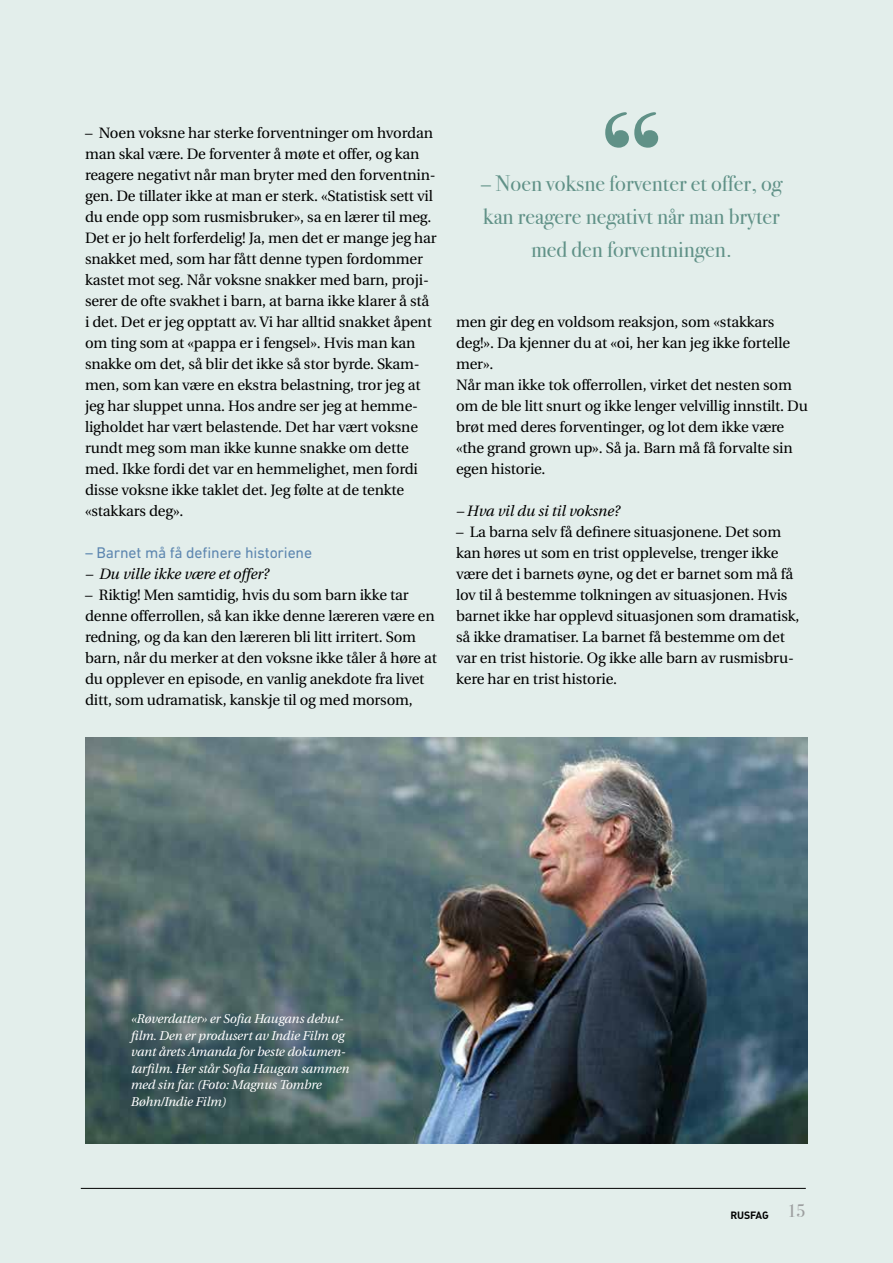
<style>
.page{position:relative;width:893px;height:1263px;background:#e3eeeb}
.page>*{position:absolute;margin:0;border:0;box-sizing:border-box;transform-origin:0 0}
.t1{font:159px "Bodoni Svty Two ITCTT Book";color:#609187}
.t2{font:22.5px/33px "Bodoni Svty Two ITCTT Book";color:#609187;text-align:center}
.t3{font:15.75px "DIN Next LT Pro";letter-spacing:-.01em;color:#5e87b0}
.t4{font:15px/21px "Utopia";letter-spacing:-.01em;color:#000}
.t5{font:italic 15px "Utopia";letter-spacing:-.01em;color:#000}
.t6{font:italic 12.75px/16.5px "Utopia";letter-spacing:-.01em;color:#fff}
.t7{font:10.5px "DIN Bold Alternate";letter-spacing:-.01em;color:#000}
</style>
<div class="page">
<img style="left:85px;top:737px;width:723px;height:407px">
<hr style="left:81px;top:1188px;width:725px;height:1px;background:#000">
<p class="t4" style="left:85px;top:123px;width:353px">– Noen voksne har sterke forventninger om hvordan man skal være. De forventer å møte et offer, og kan reagere negativt når man bryter med den forventnin&shy;gen. De tillater ikke at man er sterk. «Statistisk sett vil du ende opp som rusmisbruker», sa en lærer til meg.<br>Det er jo helt forferdelig! Ja, men det er mange jeg har snakket med, som har fått denne typen fordommer kastet mot seg. Når voksne snakker med barn, proji&shy;serer de ofte svakhet i barn, at barna ikke klarer å stå i det. Det er jeg opptatt av. Vi har alltid snakket åpent om ting som at «pappa er i fengsel». Hvis man kan snakke om det, så blir det ikke så stor byrde. Skam&shy;men, som kan være en ekstra belastning, tror jeg at jeg har sluppet unna. Hos andre ser jeg at hemme&shy;ligholdet har vært belastende. Det har vært voksne rundt meg som man ikke kunne snakke om dette med. Ikke fordi det var en hemmelighet, men fordi disse voksne ikke taklet det. Jeg følte at de tenkte «stakkars deg».</p>
<p class="t3" style="left:85px;top:544px;width:229px">– Barnet må få definere historiene</p>
<p class="t5" style="left:85px;top:566px;width:185px">– Du ville ikke være et offer?</p>
<p class="t4" style="left:85px;top:585px;width:353px">– Riktig! Men samtidig, hvis du som barn ikke tar denne offerrollen, så kan ikke denne læreren være en redning, og da kan den læreren bli litt irritert. Som barn, når du merker at den voksne ikke tåler å høre at du opplever en episode, en vanlig anekdote fra livet ditt, som udramatisk, kanskje til og med morsom,</p>
<h1 class="t1" style="left:596px;top:41px;width:72px">“</h1>
<h2 class="t2" style="left:481px;top:164px;width:303px">– Noen voksne forventer et offer, og kan reagere negativt når man bryter med den forventningen.</h2>
<p class="t4" style="left:456px;top:312px;width:353px">men gir deg en voldsom reaksjon, som «stakkars deg!». Da kjenner du at «oi, her kan jeg ikke fortelle mer».<br>Når man ikke tok offerrollen, virket det nesten som om de ble litt snurt og ikke lenger velvillig innstilt. Du brøt med deres forventinger, og lot dem ikke være «the grand grown up». Så ja. Barn må få forvalte sin egen historie.</p>
<p class="t5" style="left:456px;top:503px;width:165px">– Hva vil du si til voksne?</p>
<p class="t4" style="left:456px;top:522px;width:345px">– La barna selv få definere situasjonene. Det som kan høres ut som en trist opplevelse, trenger ikke være det i barnets øyne, og det er barnet som må få lov til å bestemme tolkningen av situasjonen. Hvis barnet ikke har opplevd situasjonen som dramatisk, så ikke dramatiser. La barnet få bestemme om det var en trist historie. Og ikke alle barn av rusmisbru&shy;kere har en trist historie.</p>
<p class="t6" style="left:130px;top:1011px;width:220px">«Røverdatter» er Sofia Haugans debut&shy;film. Den er produsert av Indie Film og vant årets Amanda for beste dokumen&shy;tarfilm. Her står Sofia Haugan sammen med sin far. (Foto: Magnus Tombre Bøhn/Indie Film)</p>
<p class="t7" style="left:730px;top:1208px;width:77px">RUSFAG <sup>15</sup></p>
</div>
